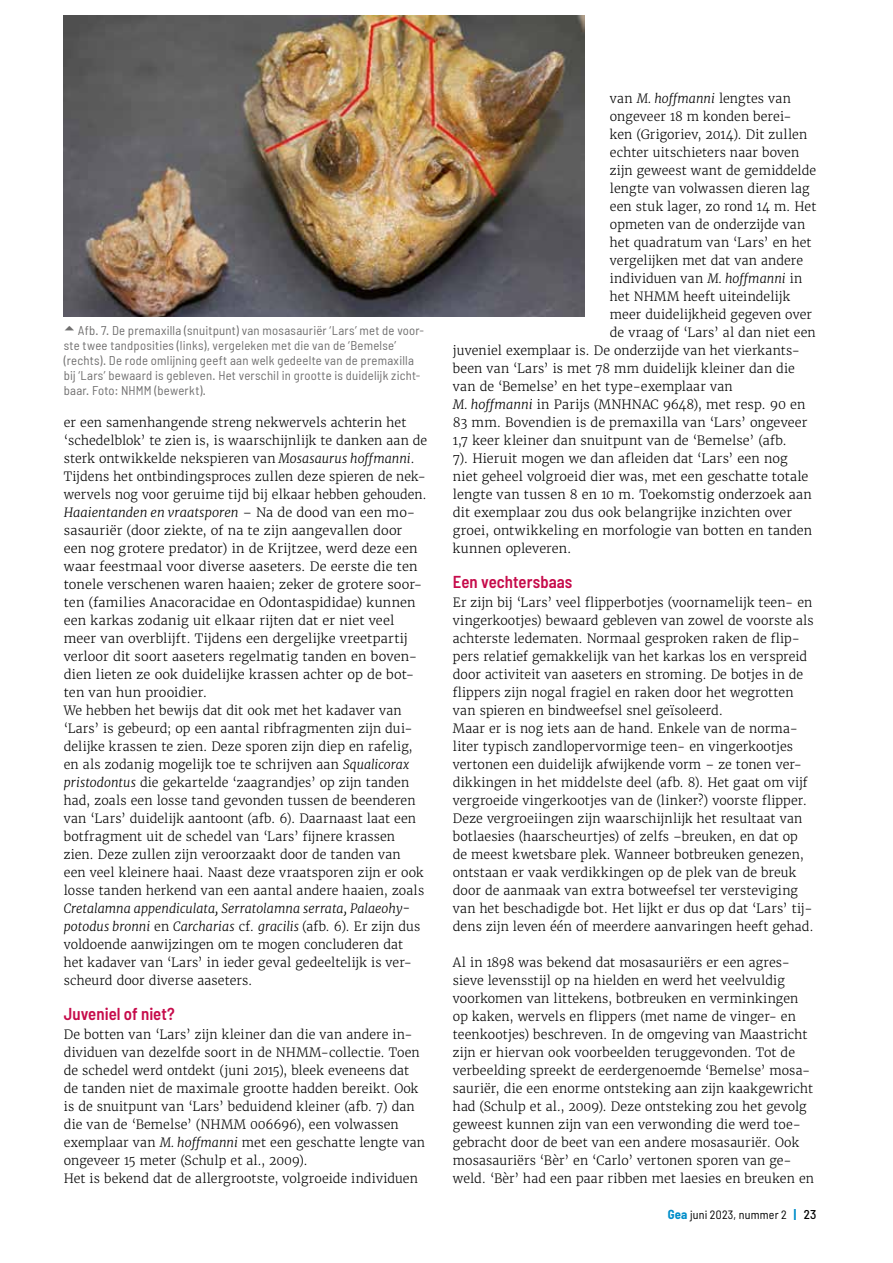
<style>
.page{position:relative;width:893px;height:1263px;background:#fff}
.page>*{position:absolute;margin:0;border:0;box-sizing:border-box;transform-origin:0 0}
.t1{font:600 semi-condensed 17.25px "Barlow";letter-spacing:.005em;color:#c60c4b}
.t2{font:300 12.75px/18px "Merriweather";letter-spacing:.01em;color:#000}
.t3{font:semi-condensed 12.75px/15px "Barlow";letter-spacing:.015em;color:#706f6f}
.t4{font:semi-condensed 12px "Barlow";letter-spacing:.02em;color:#000}
.s1{font-style:italic}
.s2{font-weight:700;font-size:12.75px;color:#008eca}
.s3{font-weight:500;font-size:12.75px}
</style>
<div class="page">
<img style="left:64px;top:15px;width:520px;height:301px">
<p class="t3" style="left:64px;top:322px;width:362px;text-indent:14px">Afb. 7. De premaxilla (snuitpunt) van mosasauriër ‘Lars’ met de voor&shy;ste twee tandposities (links), vergeleken met die van de ‘Bemelse’ (rechts). De rode omlijning geeft aan welk gedeelte van de premaxilla bij ‘Lars’ bewaard is gebleven. Het verschil in grootte is duidelijk zicht&shy;baar. Foto: NHMM (bewerkt).</p>
<p class="t2" style="left:64px;top:414px;width:365px">er een samenhangende streng nekwervels achterin het ‘schedelblok’ te zien is, is waarschijnlijk te danken aan de sterk ontwikkelde nekspieren van <span class="s1">Mosasaurus hoffmanni</span>.<br>Tijdens het ontbindingsproces zullen deze spieren de nek&shy;wervels nog voor geruime tijd bij elkaar hebben gehouden.<br><span class="s1">Haaientanden en vraatsporen</span> – Na de dood van een mo&shy;sasauriër (door ziekte, of na te zijn aangevallen door een nog grotere predator) in de Krijtzee, werd deze een waar feestmaal voor diverse aaseters. De eerste die ten tonele verschenen waren haaien; zeker de grotere soor&shy;ten (families Anacoracidae en Odontaspididae) kunnen een karkas zodanig uit elkaar rijten dat er niet veel meer van overblijft. Tijdens een dergelijke vreetpartij verloor dit soort aaseters regelmatig tanden en boven&shy;dien lieten ze ook duidelijke krassen achter op de bot&shy;ten van hun prooidier.<br>We hebben het bewijs dat dit ook met het kadaver van ‘Lars’ is gebeurd; op een aantal ribfragmenten zijn dui&shy;delijke krassen te zien. Deze sporen zijn diep en rafelig, en als zodanig mogelijk toe te schrijven aan <span class="s1">Squalicorax pristodontus</span> die gekartelde ‘zaagrandjes’ op zijn tanden had, zoals een losse tand gevonden tussen de beenderen van ‘Lars’ duidelijk aantoont (afb. 6). Daarnaast laat een botfragment uit de schedel van ‘Lars’ fijnere krassen zien. Deze zullen zijn veroorzaakt door de tanden van<br>een veel kleinere haai. Naast deze vraatsporen zijn er ook losse tanden herkend van een aantal andere haaien, zoals</p>
<p class="t2" style="left:64px;top:900px;width:358px"><span class="s1">Cretalamna appendiculata, Serratolamna serrata, Palaeohy&shy;potodus bronni</span> en <span class="s1">Carcharias</span> cf. <span class="s1">gracilis</span> (afb. 6). Er zijn dus voldoende aanwijzingen om te mogen concluderen dat het kadaver van ‘Lars’ in ieder geval gedeeltelijk is ver&shy;scheurd door diverse aaseters.</p>
<h1 class="t1" style="left:64px;top:1003px;width:113px">Juveniel of niet?</h1>
<p class="t2" style="left:64px;top:1026px;width:363px">De botten van ‘Lars’ zijn kleiner dan die van andere in&shy;dividuen van dezelfde soort in de NHMM-collectie. Toen de schedel werd ontdekt (juni 2015), bleek eveneens dat de tanden niet de maximale grootte hadden bereikt. Ook is de snuitpunt van ‘Lars’ beduidend kleiner (afb. 7) dan die van de ‘Bemelse’ (NHMM 006696), een volwassen exemplaar van <span class="s1">M. hoffmanni</span> met een geschatte lengte van ongeveer 15 meter (Schulp et al., 2009).<br>Het is bekend dat de allergrootste, volgroeide individuen</p>
<p class="t2" style="left:610px;top:90px;width:183px">van <span class="s1">M. hoffmanni</span> lengtes van</p>
<p class="t2" style="left:610px;top:108px;width:183px">ongeveer 18 m konden berei-</p>
<p class="t2" style="left:610px;top:126px;width:199px">ken (Grigoriev, 2014). Dit zullen</p>
<p class="t2" style="left:610px;top:144px;width:191px">echter uitschieters naar boven</p>
<p class="t2" style="left:610px;top:162px;width:208px">zijn geweest want de gemiddelde</p>
<p class="t2" style="left:610px;top:180px;width:201px">lengte van volwassen dieren lag</p>
<p class="t2" style="left:610px;top:198px;width:208px">een stuk lager, zo rond 14 m. Het</p>
<p class="t2" style="left:610px;top:216px;width:197px">opmeten van de onderzijde van</p>
<p class="t2" style="left:610px;top:234px;width:203px">het quadratum van ‘Lars’ en het</p>
<p class="t2" style="left:610px;top:252px;width:195px">vergelijken met dat van andere</p>
<p class="t2" style="left:610px;top:270px;width:194px">individuen van <span class="s1">M. hoffmanni</span> in</p>
<p class="t2" style="left:610px;top:288px;width:182px">het NHMM heeft uiteindelijk</p>
<p class="t2" style="left:610px;top:306px;width:204px">meer duidelijkheid gegeven over</p>
<p class="t2" style="left:610px;top:324px;width:207px">de vraag of ‘Lars’ al dan niet een</p>
<p class="t2" style="left:453px;top:342px;width:349px">juveniel exemplaar is. De onderzijde van het vierkants-</p>
<p class="t2" style="left:453px;top:360px;width:344px">been van ‘Lars’ is met 78 mm duidelijk kleiner dan die</p>
<p class="t2" style="left:453px;top:378px;width:281px">van de ‘Bemelse’ en het type-exemplaar van</p>
<p class="t2" style="left:453px;top:396px;width:354px"><span class="s1">M. hoffmanni</span> in Parijs (MNHNAC 9648), met resp. 90 en</p>
<p class="t2" style="left:453px;top:414px;width:356px">83 mm. Bovendien is de premaxilla van ‘Lars’ ongeveer</p>
<p class="t2" style="left:453px;top:432px;width:335px">1,7 keer kleiner dan snuitpunt van de ‘Bemelse’ (afb.</p>
<p class="t2" style="left:453px;top:450px;width:336px">7). Hieruit mogen we dan afleiden dat ‘Lars’ een nog</p>
<p class="t2" style="left:453px;top:468px;width:357px">niet geheel volgroeid dier was, met een geschatte totale</p>
<p class="t2" style="left:453px;top:486px;width:360px">lengte van tussen 8 en 10 m. Toekomstig onderzoek aan</p>
<p class="t2" style="left:453px;top:504px;width:341px">dit exemplaar zou dus ook belangrijke inzichten over</p>
<p class="t2" style="left:453px;top:522px;width:361px">groei, ontwikkeling en morfologie van botten en tanden</p>
<p class="t2" style="left:453px;top:540px;width:120px">kunnen opleveren.</p>
<h1 class="t1" style="left:453px;top:571px;width:121px">Een vechtersbaas</h1>
<p class="t2" style="left:453px;top:594px;width:362px">Er zijn bij ‘Lars’ veel flipperbotjes (voornamelijk teen- en vingerkootjes) bewaard gebleven van zowel de voorste als achterste ledematen. Normaal gesproken raken de flip&shy;pers relatief gemakkelijk van het karkas los en verspreid door activiteit van aaseters en stroming. De botjes in de flippers zijn nogal fragiel en raken door het wegrotten van spieren en bindweefsel snel geïsoleerd.<br>Maar er is nog iets aan de hand. Enkele van de norma&shy;liter typisch zandlopervormige teen- en vingerkootjes vertonen een duidelijk afwijkende vorm – ze tonen ver&shy;dikkingen in het middelste deel (afb. 8). Het gaat om vijf vergroeide vingerkootjes van de (linker?) voorste flipper.<br>Deze vergroeiingen zijn waarschijnlijk het resultaat van botlaesies (haarscheurtjes) of zelfs –breuken, en dat op de meest kwetsbare plek. Wanneer botbreuken genezen, ontstaan er vaak verdikkingen op de plek van de breuk door de aanmaak van extra botweefsel ter versteviging van het beschadigde bot. Het lijkt er dus op dat ‘Lars’ tij&shy;dens zijn leven één of meerdere aanvaringen heeft gehad.</p>
<p class="t2" style="left:453px;top:954px;width:363px">Al in 1898 was bekend dat mosasauriërs er een agres&shy;sieve levensstijl op na hielden en werd het veelvuldig voorkomen van littekens, botbreuken en verminkingen op kaken, wervels en flippers (met name de vinger- en teenkootjes) beschreven. In de omgeving van Maastricht zijn er hiervan ook voorbeelden teruggevonden. Tot de verbeelding spreekt de eerdergenoemde ‘Bemelse’ mosa&shy;sauriër, die een enorme ontsteking aan zijn kaakgewricht had (Schulp et al., 2009). Deze ontsteking zou het gevolg geweest kunnen zijn van een verwonding die werd toe&shy;gebracht door de beet van een andere mosasauriër. Ook mosasauriërs ‘Bèr’ en ‘Carlo’ vertonen sporen van ge&shy;weld. ‘Bèr’ had een paar ribben met laesies en breuken en</p>
<p class="t4" style="left:668px;top:1207px;width:150px"><span class="s2">Gea</span> juni 2023, nummer 2 <span class="s2">|</span> <span class="s3">23</span></p>
</div>
